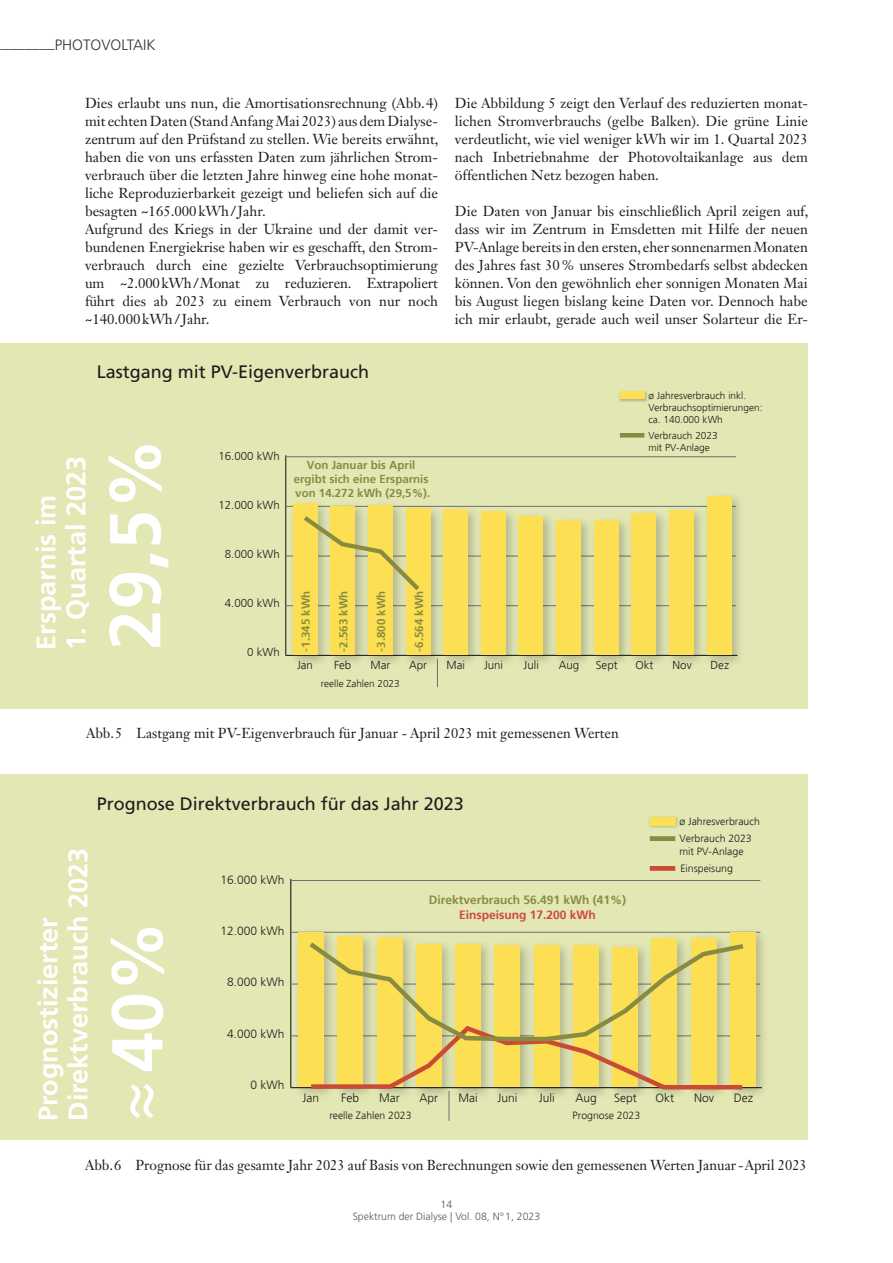
<style>
.page{position:relative;width:893px;height:1263px;background:#fff}
.page>*{position:absolute;margin:0;border:0;box-sizing:border-box;transform-origin:0 0}
.t1{font:700 72px "Frutiger LT Std";color:#fff}
.t2{font:700 27px/30px "Frutiger LT Std";color:#fff}
.t3{font:18px "Frutiger LT Std";color:#1d1d1b}
.t4{font:300 15px "Frutiger LT Std";color:#333233}
.t5{font:14.25px/18px "Janson Text LT Std";color:#1d1d1b;text-align:justify}
.t6{font:300 12px "Frutiger";color:#1d1d1b}
.t7{font:700 12px "Frutiger";color:#898c40}
.t8{font:700 12px "Frutiger";color:#d04544}
.t9{font:700 11.55px/13.8px "Frutiger";color:#898c40;text-align:center}
.t10{font:300 11.55px "Frutiger";color:#1d1d1b}
.t11{font:300 10.5px/12.6px "Frutiger";color:#1d1d1b}
.t12{font:300 10.5px/12.6px "Frutiger LT Std";color:#59585a;text-align:center}
.t13{font:300 10.05px/12.1px "Frutiger";color:#1d1d1b}
</style>
<div class="page">
<div style="left:0;top:774px;width:808px;height:366px;background:#e2e7b4"></div>
<div style="left:0;top:343px;width:808px;height:366px;background:#e2e7b4"></div>
<hr style="left:285px;top:455px;width:1px;height:200px;background:#1d1d1b">
<hr style="left:285px;top:456px;width:451px;height:1px;background:#706f6f">
<hr style="left:285px;top:506px;width:451px;height:1px;background:#706f6f">
<img style="left:285px;top:495px;width:37px;height:168px">
<div style="left:293px;top:503px;width:24px;height:152px;background:#fcdf53"></div>
<img style="left:322px;top:505px;width:38px;height:158px">
<div style="left:331px;top:506px;width:24px;height:149px;background:#fcdf53"></div>
<img style="left:360px;top:505px;width:38px;height:158px">
<div style="left:368px;top:505px;width:25px;height:150px;background:#fcdf53"></div>
<img style="left:398px;top:505px;width:37px;height:159px">
<div style="left:406px;top:508px;width:24px;height:147px;background:#fcdf53"></div>
<img style="left:435px;top:505px;width:38px;height:158px">
<div style="left:443px;top:509px;width:25px;height:146px;background:#fcdf53"></div>
<img style="left:473px;top:505px;width:49px;height:158px">
<div style="left:481px;top:511px;width:25px;height:144px;background:#fcdf53"></div>
<img style="left:511px;top:508px;width:38px;height:155px">
<div style="left:519px;top:516px;width:24px;height:139px;background:#fcdf53"></div>
<img style="left:549px;top:520px;width:37px;height:143px">
<div style="left:556px;top:520px;width:25px;height:135px;background:#fcdf53"></div>
<img style="left:586px;top:520px;width:38px;height:143px">
<div style="left:594px;top:520px;width:24px;height:135px;background:#fcdf53"></div>
<img style="left:624px;top:505px;width:37px;height:158px">
<div style="left:632px;top:513px;width:24px;height:142px;background:#fcdf53"></div>
<img style="left:661px;top:505px;width:37px;height:158px">
<div style="left:669px;top:510px;width:25px;height:145px;background:#fcdf53"></div>
<img style="left:698px;top:496px;width:42px;height:167px">
<div style="left:707px;top:496px;width:24px;height:159px;background:#fcdf53"></div>
<svg style="left:304px;top:512px;width:116px;height:83px"></svg>
<img style="left:619px;top:391px;width:28px;height:11px">
<div style="left:620px;top:391px;width:24px;height:8px;background:#fcdf53"></div>
<div style="left:620px;top:433px;width:24px;height:5px;background:#898c40"></div>
<svg style="left:437px;top:659px;width:1px;height:28px"></svg>
<hr style="left:290px;top:879px;width:1px;height:208px;background:#1d1d1b">
<hr style="left:290px;top:880px;width:470px;height:1px;background:#706f6f">
<hr style="left:290px;top:932px;width:470px;height:1px;background:#706f6f">
<img style="left:290px;top:923px;width:39px;height:172px">
<div style="left:298px;top:932px;width:26px;height:155px;background:#fcdf53"></div>
<img style="left:329px;top:931px;width:39px;height:164px">
<img style="left:368px;top:931px;width:51px;height:164px">
<img style="left:408px;top:935px;width:39px;height:161px">
<img style="left:643px;top:931px;width:39px;height:165px">
<img style="left:682px;top:931px;width:39px;height:164px">
<img style="left:721px;top:931px;width:43px;height:164px">
<div style="left:730px;top:932px;width:25px;height:155px;background:#fcdf53"></div>
<svg style="left:307px;top:1043px;width:440px;height:49px"></svg>
<svg style="left:309px;top:938px;width:435px;height:105px"></svg>
<img style="left:649px;top:816px;width:29px;height:12px">
<div style="left:650px;top:817px;width:25px;height:8px;background:#fcdf53"></div>
<div style="left:650px;top:836px;width:25px;height:5px;background:#898c40"></div>
<div style="left:650px;top:866px;width:25px;height:5px;background:#c94b35"></div>
<hr style="left:449px;top:1091px;width:1px;height:30px;background:#706f6f">
<p class="t4" style="left:2px;top:36px;width:155px">_______PHOTOVOLTAIK</p>
<p class="t5" style="left:85px;top:94px;width:355px;text-align:left">Dies erlaubt uns nun, die Amortisationsrechnung (Abb.4) mit echten Daten (Stand Anfang Mai 2023) aus dem Dialyse&shy;zentrum auf den Prüfstand zu stellen. Wie bereits erwähnt, haben die von uns erfassten Daten zum jährlichen Strom&shy;verbrauch über die letzten Jahre hinweg eine hohe monat&shy;liche Reproduzierbarkeit gezeigt und beliefen sich auf die besagten ~165.000kWh/Jahr.<br>Aufgrund des Kriegs in der Ukraine und der damit ver&shy;bundenen Energiekrise haben wir es geschafft, den Strom&shy;verbrauch durch eine gezielte Verbrauchsoptimierung um ~2.000kWh/Monat zu reduzieren. Extrapoliert führt dies ab 2023 zu einem Verbrauch von nur noch ~140.000kWh/Jahr.</p>
<p class="t5" style="left:455px;top:94px;width:354px">Die Abbildung 5 zeigt den Verlauf des reduzierten monat&shy;lichen Stromverbrauchs (gelbe Balken). Die grüne Linie verdeutlicht, wie viel weniger kWh wir im 1. Quartal 2023 nach Inbetriebnahme der Photovoltaikanlage aus dem öffentlichen Netz bezogen haben.</p>
<p class="t5" style="left:455px;top:202px;width:355px">Die Daten von Januar bis einschließlich April zeigen auf, dass wir im Zentrum in Emsdetten mit Hilfe der neuen PV-Anlage bereits in den ersten, eher sonnenarmen Monaten des Jahres fast 30% unseres Strombedarfs selbst abdecken können. Von den gewöhnlich eher sonnigen Monaten Mai bis August liegen bislang keine Daten vor. Dennoch habe ich mir erlaubt, gerade auch weil unser Solarteur die Er-</p>
<h2 class="t2" style="left:61px;top:650px;width:195px;rotate:-90deg">1. Quartal 2023</h2>
<h2 class="t2" style="left:31px;top:650px;width:157px;rotate:-90deg">Ersparnis im</h2>
<p class="t3" style="left:97px;top:361px;width:274px">Lastgang mit PV-Eigenverbrauch</p>
<h1 class="t1" style="left:93px;top:650px;width:214px;rotate:-90deg">29,5%</h1>
<p class="t10" style="left:218px;top:449px;width:63px">16.000 kWh</p>
<p class="t10" style="left:218px;top:498px;width:63px">12.000 kWh</p>
<p class="t9" style="left:294px;top:459px;width:138px">Von Januar bis April ergibt sich eine Ersparnis von 14.272 kWh (29,5%).</p>
<p class="t10" style="left:225px;top:548px;width:56px">8.000 kWh</p>
<p class="t10" style="left:225px;top:597px;width:56px">4.000 kWh</p>
<p class="t10" style="left:247px;top:646px;width:34px">0 kWh</p>
<p class="t9" style="left:299px;top:652px;width:62px;rotate:-90deg">-1.345 kWh</p>
<p class="t9" style="left:337px;top:652px;width:62px;rotate:-90deg">-2.563 kWh</p>
<p class="t9" style="left:374px;top:652px;width:62px;rotate:-90deg">-3.800 kWh</p>
<p class="t9" style="left:412px;top:652px;width:62px;rotate:-90deg">-6.564 kWh</p>
<p class="t13" style="left:648px;top:390px;width:116px">ø Jahresverbrauch inkl.<br>Verbrauchsoptimierungen: ca. 140.000 kWh</p>
<p class="t13" style="left:648px;top:430px;width:71px">Verbrauch 2023 mit PV-Anlage</p>
<p class="t10" style="left:297px;top:658px;width:17px">Jan</p>
<p class="t10" style="left:334px;top:658px;width:19px">Feb</p>
<p class="t10" style="left:371px;top:658px;width:21px">Mar</p>
<p class="t10" style="left:409px;top:658px;width:19px">Apr</p>
<p class="t10" style="left:447px;top:658px;width:20px">Mai</p>
<p class="t10" style="left:484px;top:658px;width:21px">Juni</p>
<p class="t10" style="left:524px;top:658px;width:17px">Juli</p>
<p class="t10" style="left:559px;top:658px;width:22px">Aug</p>
<p class="t10" style="left:596px;top:658px;width:23px">Sept</p>
<p class="t10" style="left:635px;top:658px;width:19px">Okt</p>
<p class="t10" style="left:673px;top:658px;width:21px">Nov</p>
<p class="t10" style="left:711px;top:658px;width:20px">Dez</p>
<p class="t13" style="left:321px;top:677px;width:80px">reelle Zahlen 2023</p>
<p class="t5" style="left:86px;top:724px;width:534px">Abb.5 Lastgang mit PV-Eigenverbrauch für Januar - April 2023 mit gemessenen Werten</p>
<h2 class="t2" style="left:33px;top:1121px;width:274px;rotate:-90deg">Prognostizierter<br>Direktverbrauch 2023</h2>
<p class="t3" style="left:97px;top:793px;width:369px">Prognose Direktverbrauch für das Jahr 2023</p>
<p class="t6" style="left:221px;top:873px;width:66px">16.000 kWh</p>
<p class="t7" style="left:429px;top:893px;width:199px">Direktverbrauch 56.491 kWh (41%)</p>
<p class="t8" style="left:459px;top:907px;width:138px">Einspeisung 17.200 kWh</p>
<p class="t11" style="left:679px;top:815px;width:82px">ø Jahresverbrauch</p>
<p class="t11" style="left:679px;top:833px;width:74px">Verbrauch 2023 mit PV-Anlage</p>
<p class="t11" style="left:680px;top:862px;width:54px">Einspeisung</p>
<h1 class="t1" style="left:95px;top:1121px;width:202px;rotate:-90deg">≈40%</h1>
<p class="t6" style="left:221px;top:924px;width:66px">12.000 kWh</p>
<p class="t6" style="left:227px;top:975px;width:59px">8.000 kWh</p>
<p class="t6" style="left:227px;top:1026px;width:59px">4.000 kWh</p>
<p class="t6" style="left:251px;top:1078px;width:36px">0 kWh</p>
<p class="t6" style="left:303px;top:1091px;width:18px">Jan</p>
<p class="t6" style="left:341px;top:1091px;width:19px">Feb</p>
<p class="t6" style="left:379px;top:1091px;width:22px">Mar</p>
<p class="t6" style="left:420px;top:1091px;width:20px">Apr</p>
<p class="t6" style="left:459px;top:1091px;width:21px">Mai</p>
<p class="t6" style="left:498px;top:1091px;width:22px">Juni</p>
<p class="t6" style="left:539px;top:1091px;width:17px">Juli</p>
<p class="t6" style="left:576px;top:1091px;width:23px">Aug</p>
<p class="t6" style="left:614px;top:1091px;width:24px">Sept</p>
<p class="t6" style="left:656px;top:1091px;width:20px">Okt</p>
<p class="t6" style="left:694px;top:1091px;width:22px">Nov</p>
<p class="t6" style="left:734px;top:1091px;width:21px">Dez</p>
<p class="t11" style="left:329px;top:1110px;width:84px">reelle Zahlen 2023</p>
<p class="t11" style="left:573px;top:1110px;width:69px">Prognose 2023</p>
<p class="t5" style="left:85px;top:1156px;width:723px">Abb.6 Prognose für das gesamte Jahr 2023 auf Basis von Berechnungen sowie den gemessenen Werten Januar-April 2023</p>
<p class="t12" style="left:353px;top:1198px;width:189px">14<br>Spektrum der Dialyse | Vol. 08, N°1, 2023</p>
</div>
